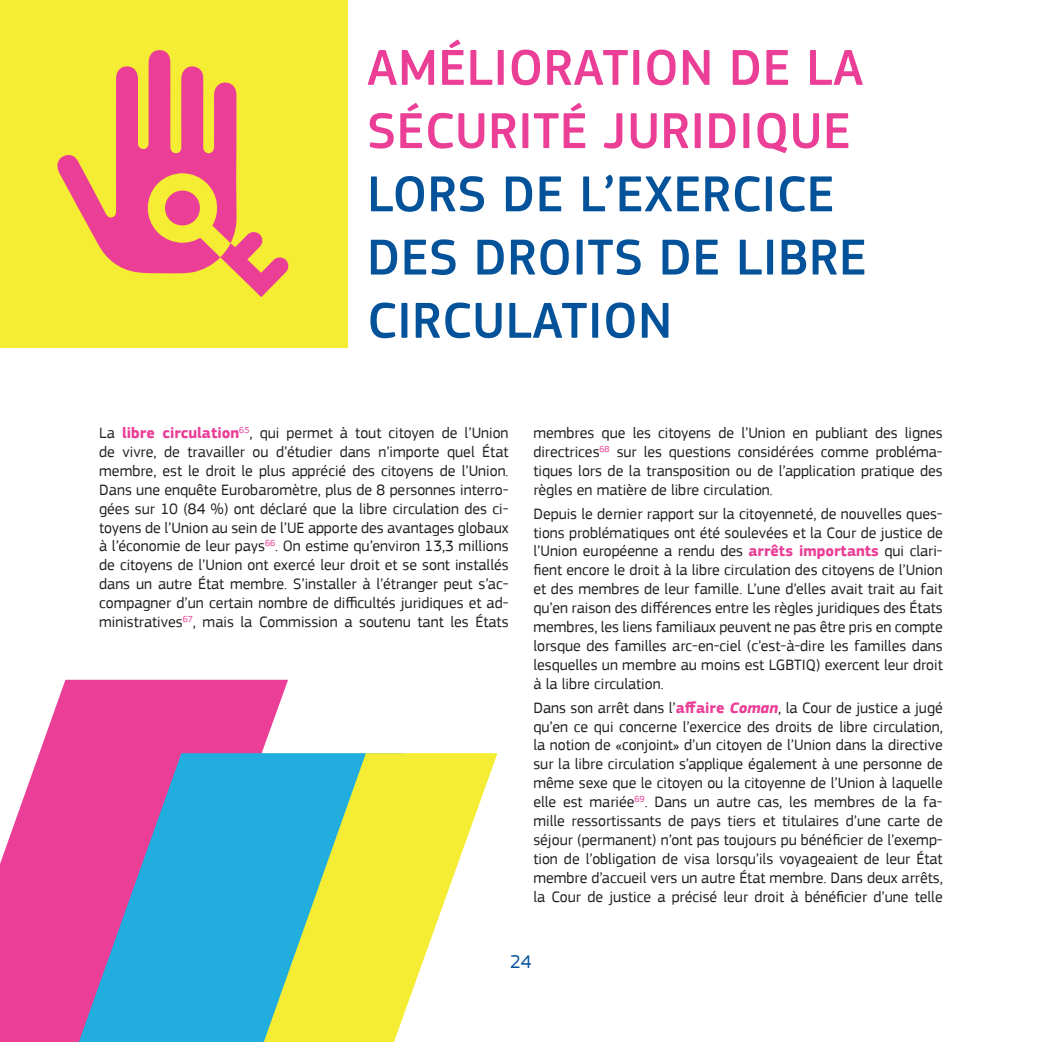
<style>
.page{position:relative;width:1042px;height:1042px;background:#fff}
.page>*{position:absolute;margin:0;border:0;box-sizing:border-box;transform-origin:0 0}
.t1{font:500 52.5px/63.2px "PF Square Sans Pro";letter-spacing:.01em;color:#04529a}
.t2{font:19.25px "PF Square Sans Pro";color:#04529a}
.p_-_paragraph{font:15.75px/18.9px "PF Square Sans Pro";color:#231f20;text-align:justify}
.s1{color:#ea3e97}
.s2{font-weight:700;color:#ea3e97}
.s3{font-weight:700;font-style:italic;color:#ea3e97}
</style>
<div class="page">
<svg style="left:0;top:680px;width:288px;height:362px;fill:#ea3e97"></svg>
<svg style="left:79px;top:753px;width:185px;height:289px;background:#588ec9"></svg>
<svg style="left:264px;top:753px;width:233px;height:289px;fill:#f4ed33"></svg>
<div style="left:0;top:0;width:347px;height:347px;background:#f4ed33"></div>
<svg style="left:57px;top:50px;width:232px;height:247px"></svg>
<h2 class="t1" style="left:367px;top:37px;width:501px"><span class="s1">AMÉLIORATION DE LA<br>SÉCURITÉ JURIDIQUE<br></span>LORS DE L’EXERCICE<br>DES DROITS DE LIBRE<br>CIRCULATION</h2>
<p class="p_-_paragraph" style="left:99px;top:423px;width:411px">La <span class="s2">libre circulation</span><sup>65</sup>, qui permet à tout citoyen de l’Union de vivre, de travailler ou d’étudier dans n’importe quel État membre, est le droit le plus apprécié des citoyens de l’Union.<br>Dans une enquête Eurobaromètre, plus de 8 personnes interro&shy;gées sur 10 (84 %) ont déclaré que la libre circulation des ci&shy;toyens de l’Union au sein de l’UE apporte des avantages globaux à l’économie de leur pays<sup>66</sup>. On estime qu’environ 13,3 millions de citoyens de l’Union ont exercé leur droit et se sont installés dans un autre État membre. S’installer à l’étranger peut s’ac&shy;compagner d’un certain nombre de difficultés juridiques et ad&shy;ministratives<sup>67</sup>, mais la Commission a soutenu tant les États</p>
<p class="p_-_paragraph" style="left:533px;top:423px;width:411px">membres que les citoyens de l’Union en publiant des lignes directrices<sup>68</sup> sur les questions considérées comme probléma&shy;tiques lors de la transposition ou de l’application pratique des règles en matière de libre circulation.</p>
<p class="p_-_paragraph" style="left:533px;top:504px;width:411px">Depuis le dernier rapport sur la citoyenneté, de nouvelles ques&shy;tions problématiques ont été soulevées et la Cour de justice de l’Union européenne a rendu des <span class="s2">arrêts importants</span> qui clari&shy;fient encore le droit à la libre circulation des citoyens de l’Union et des membres de leur famille. L’une d’elles avait trait au fait qu’en raison des différences entre les règles juridiques des États membres, les liens familiaux peuvent ne pas être pris en compte lorsque des familles arc-en-ciel (c’est-à-dire les familles dans lesquelles un membre au moins est LGBTIQ) exercent leur droit à la libre circulation.</p>
<p class="p_-_paragraph" style="left:533px;top:698px;width:411px">Dans son arrêt dans l’<span class="s2">affaire</span> <span class="s3">Coman</span>, la Cour de justice a jugé qu’en ce qui concerne l’exercice des droits de libre circulation, la notion de «conjoint» d’un citoyen de l’Union dans la directive sur la libre circulation s’applique également à une personne de même sexe que le citoyen ou la citoyenne de l’Union à laquelle elle est mariée<sup>69</sup>. Dans un autre cas, les membres de la fa&shy;mille ressortissants de pays tiers et titulaires d’une carte de séjour (permanent) n’ont pas toujours pu bénéficier de l’exemp&shy;tion de l’obligation de visa lorsqu’ils voyageaient de leur État membre d’accueil vers un autre État membre. Dans deux arrêts, la Cour de justice a précisé leur droit à bénéficier d’une telle</p>
<p class="t2" style="left:510px;top:950px;width:23px">24</p>
</div>
